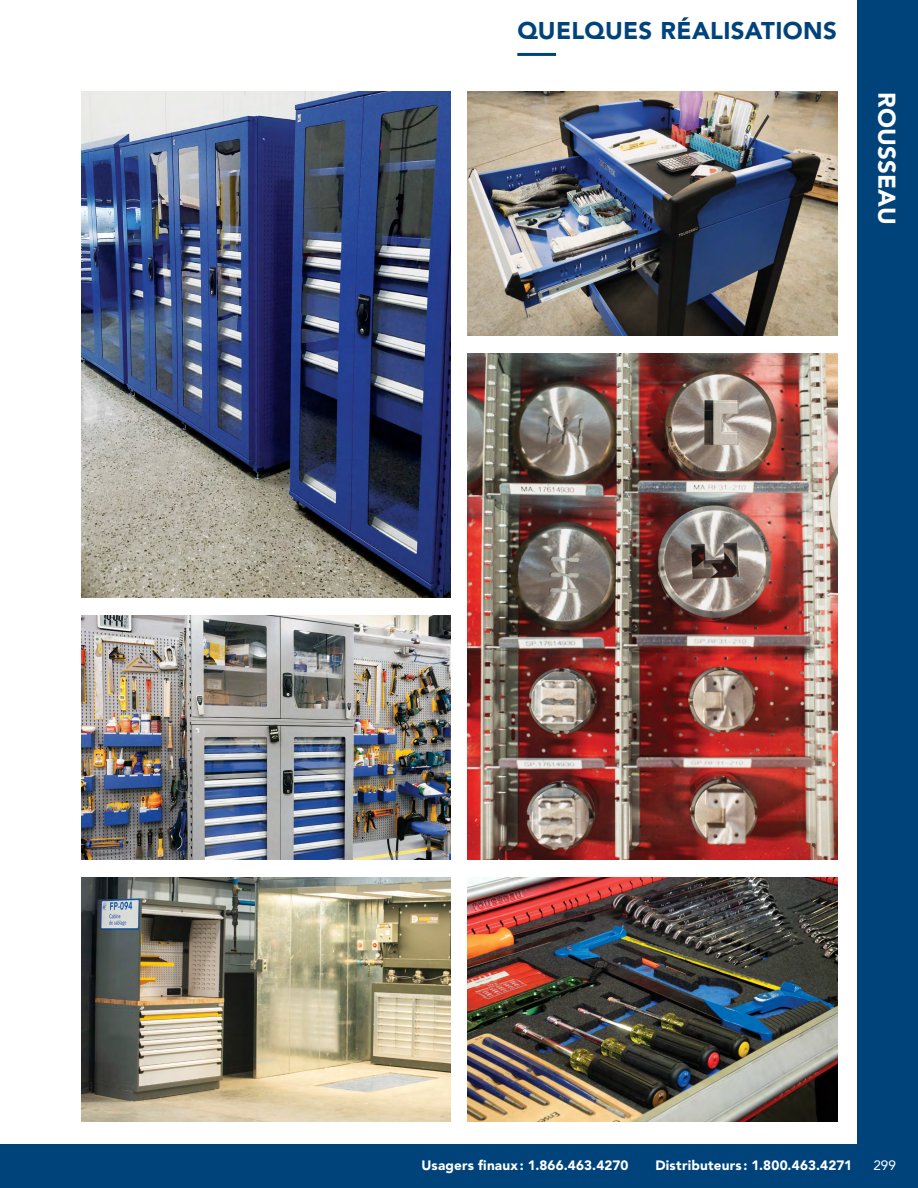
<style>
.page{position:relative;width:918px;height:1188px;background:#fff}
.page>*{position:absolute;margin:0;border:0;box-sizing:border-box;transform-origin:0 0}
.t1{font:900 24px "Avenir LT Std";letter-spacing:.015em;color:#00437b}
.t2{font:900 24px "Avenir LT Std";letter-spacing:.01em;color:#fff}
.t3{font:900 13.5px "Avenir LT Std";letter-spacing:.015em;color:#fff}
.t4{font:13.5px "Avenir LT Std";color:#fff}
</style>
<div class="page">
<div style="left:857px;top:0;width:61px;height:1188px;background:#00437b"></div>
<img style="left:468px;top:92px;width:369px;height:244px">
<img style="left:81px;top:92px;width:369px;height:506px">
<img style="left:468px;top:354px;width:369px;height:506px">
<img style="left:81px;top:616px;width:369px;height:244px">
<img style="left:81px;top:878px;width:369px;height:244px">
<img style="left:468px;top:878px;width:369px;height:244px">
<div style="left:0;top:1144px;width:918px;height:44px;background:#00437b"></div>
<hr style="left:517px;top:53px;width:39px;height:3px;background:#00437b">
<h1 class="t1" style="left:517px;top:17px;width:321px">QUELQUES RÉALISATIONS</h1>
<h1 class="t2" style="left:901px;top:92px;width:134px;rotate:90deg">ROUSSEAU</h1>
<p class="t3" style="left:421px;top:1157px;width:208px">Usagers finaux: 1.866.463.4270</p>
<p class="t3" style="left:655px;top:1157px;width:198px">Distributeurs : 1.800.463.4271</p>
<p class="t4" style="left:873px;top:1158px;width:24px">299</p>
</div>
